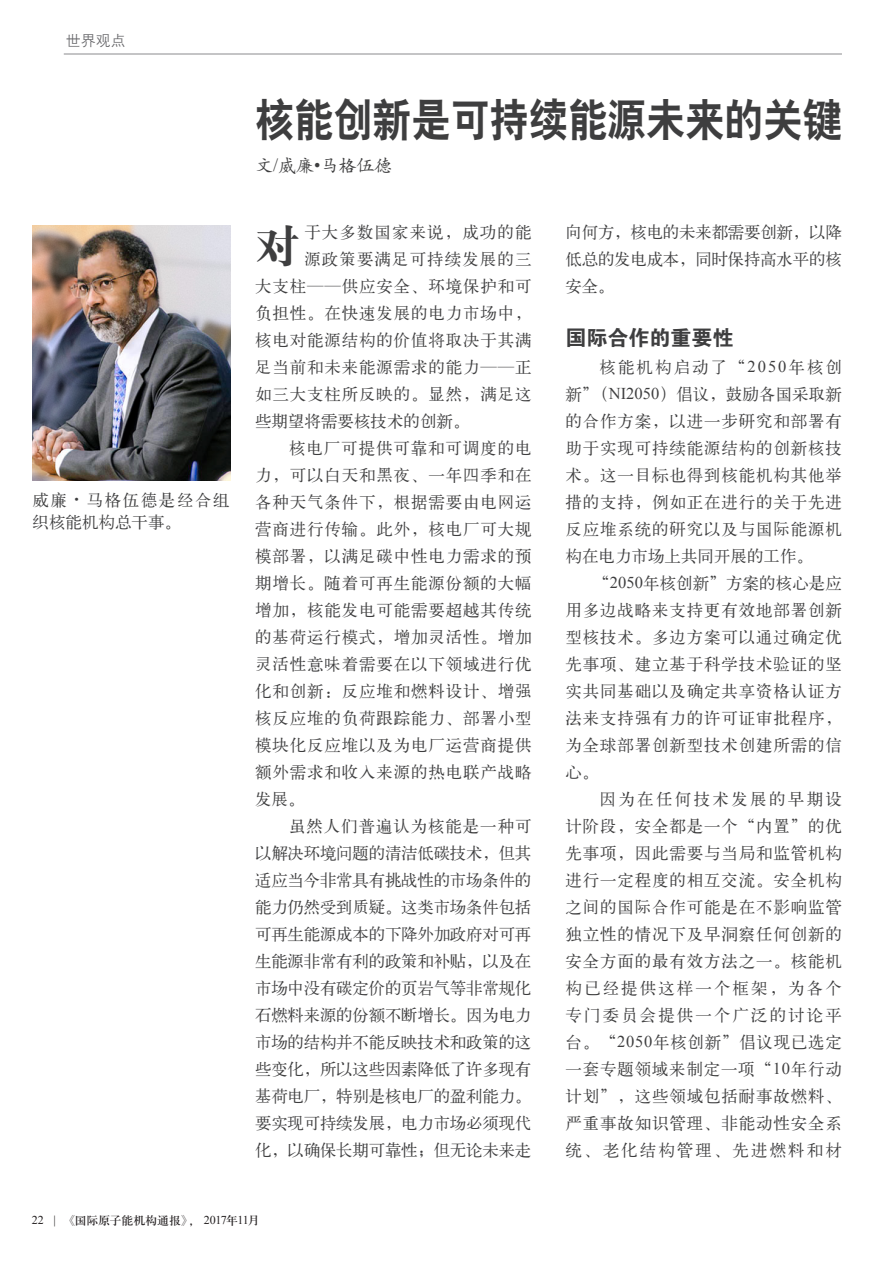
<style>
.page{position:relative;width:893px;height:1263px;background:#fff}
.page>*{position:absolute;margin:0;border:0;box-sizing:border-box;transform-origin:0 0}
.t1{font:45px "H Yb 2 gj";color:#3e3e3f;scale:.87 1}
.t2{font:45px "H Ya 4 gj";color:#3e3e3f}
.t3{font:21px "FZDHTK GBK1 0";color:#3e3e3f}
.t4{font:18px "H Yc 1 gj";color:#3e3e3f}
.t5{font:16.5px/27px "H Ya 1 gj";letter-spacing:.05em;color:#3e3e3f;text-align:justify}
.t6{font:16.5px "H Ya 1 gj";letter-spacing:-.015em;color:#3e3e3f}
.t7{font:16.5px/22.5px "H Ya 1 gj";letter-spacing:.095em;color:#3e3e3f}
.t8{font:16.5px "H Ya 1 gj";color:#3e3e3f}
.t9{font:15px "H Yg 2 gj";color:#636366}
.t10{font:12px "H Ya 3 gj";letter-spacing:-.015em;color:#231f20}
.s1{font-family:"FZHTK GBK1 0"}
.s2{font-family:"Times New Roman"}
.s3{font-family:"Koz Min Pr 6 N"}
</style>
<div class="page">
<img style="left:33px;top:226px;width:198px;height:254px">
<hr style="left:64px;top:54px;width:778px;height:1px;background:#636366">
<p class="t9" style="left:66px;top:33px;width:61px">世界观点</p>
<p class="t7" style="left:33px;top:489px;width:199px">威廉<span class="s1">·</span>马格伍德是经合组织核能机构总干事。</p>
<h1 class="t1" style="left:255px;top:96px;width:676px">核能创新是可持续能源未来的关键</h1>
<p class="t4" style="left:255px;top:157px;width:139px">文<span class="s2">/</span>威廉<span class="s2">•</span>马格伍德</p>
<p class="t5" style="left:304px;top:219px;width:229px">于大多数国家来说，成功的能</p>
<p class="t5" style="left:304px;top:246px;width:229px">源政策要满足可持续发展的三</p>
<p class="t5" style="left:255px;top:273px;width:278px">大支柱——供应安全、环境保护和可</p>
<p class="t5" style="left:255px;top:300px;width:278px">负担性。在快速发展的电力市场中，</p>
<p class="t5" style="left:255px;top:327px;width:278px">核电对能源结构的价值将取决于其满</p>
<p class="t5" style="left:255px;top:354px;width:278px">足当前和未来能源需求的能力——正</p>
<p class="t5" style="left:255px;top:381px;width:278px">如三大支柱所反映的。显然，满足这</p>
<p class="t8" style="left:255px;top:413px;width:216px">些期望将需要核技术的创新。</p>
<p class="t5" style="left:289px;top:435px;width:244px">核电厂可提供可靠和可调度的电</p>
<p class="t5" style="left:255px;top:462px;width:278px">力，可以白天和黑夜、一年四季和在</p>
<p class="t5" style="left:255px;top:489px;width:278px">各种天气条件下，根据需要由电网运</p>
<p class="t5" style="left:255px;top:516px;width:278px">营商进行传输。此外，核电厂可大规</p>
<p class="t5" style="left:255px;top:543px;width:278px">模部署，以满足碳中性电力需求的预</p>
<p class="t5" style="left:255px;top:570px;width:278px">期增长。随着可再生能源份额的大幅</p>
<p class="t5" style="left:255px;top:597px;width:278px">增加，核能发电可能需要超越其传统</p>
<p class="t5" style="left:255px;top:624px;width:278px">的基荷运行模式，增加灵活性。增加</p>
<p class="t5" style="left:255px;top:651px;width:278px">灵活性意味着需要在以下领域进行优</p>
<p class="t5" style="left:255px;top:678px;width:278px">化和创新：反应堆和燃料设计、增强</p>
<p class="t5" style="left:255px;top:705px;width:278px">核反应堆的负荷跟踪能力、部署小型</p>
<p class="t5" style="left:255px;top:732px;width:278px">模块化反应堆以及为电厂运营商提供</p>
<p class="t5" style="left:255px;top:759px;width:278px">额外需求和收入来源的热电联产战略</p>
<p class="t5" style="left:255px;top:786px;width:51px">发展。</p>
<p class="t5" style="left:289px;top:813px;width:244px">虽然人们普遍认为核能是一种可</p>
<p class="t6" style="left:255px;top:845px;width:278px">以解决环境问题的清洁低碳技术，但其</p>
<p class="t6" style="left:255px;top:872px;width:278px">适应当今非常具有挑战性的市场条件的</p>
<p class="t6" style="left:255px;top:899px;width:278px">能力仍然受到质疑。这类市场条件包括</p>
<p class="t6" style="left:255px;top:926px;width:278px">可再生能源成本的下降外加政府对可再</p>
<p class="t6" style="left:255px;top:953px;width:278px">生能源非常有利的政策和补贴，以及在</p>
<p class="t6" style="left:255px;top:980px;width:278px">市场中没有碳定价的页岩气等非常规化</p>
<p class="t6" style="left:255px;top:1007px;width:278px">石燃料来源的份额不断增长。因为电力</p>
<p class="t6" style="left:255px;top:1034px;width:278px">市场的结构并不能反映技术和政策的这</p>
<p class="t6" style="left:255px;top:1061px;width:278px">些变化，所以这些因素降低了许多现有</p>
<p class="t6" style="left:255px;top:1088px;width:278px">基荷电厂，特别是核电厂的盈利能力。</p>
<p class="t6" style="left:255px;top:1115px;width:278px">要实现可持续发展，电力市场必须现代</p>
<p class="t6" style="left:255px;top:1142px;width:278px">化，以确保长期可靠性；但无论未来走</p>
<h1 class="t2" style="left:255px;top:223px;width:46px">对</h1>
<p class="t5" style="left:566px;top:219px;width:278px">向何方，核电的未来都需要创新，以降低总的发电成本，同时保持高水平的核安全。</p>
<p class="t3" style="left:566px;top:326px;width:169px">国际合作的重要性</p>
<p class="t5" style="left:566px;top:354px;width:278px;text-indent:34px">核能机构启动了“<span class="s2">2050</span>年核创新”（<span class="s2">NI2050</span>）倡议，鼓励各国采取新的合作方案，以进一步研究和部署有助于实现可持续能源结构的创新核技术。这一目标也得到核能机构其他举措的支持，例如正在进行的关于先进反应堆系统的研究以及与国际能源机构在电力市场上共同开展的工作。</p>
<p class="t5" style="left:566px;top:570px;width:278px;text-indent:28px">“<span class="s2">2050</span>年核创新”方案的核心是应用多边战略来支持更有效地部署创新型核技术。多边方案可以通过确定优先事项、建立基于科学技术验证的坚实共同基础以及确定共享资格认证方法来支持强有力的许可证审批程序，为全球部署创新型技术创建所需的信心。</p>
<p class="t5" style="left:566px;top:786px;width:278px;text-indent:34px">因为在任何技术发展的早期设计阶段，安全都是一个“内置”的优先事项，因此需要与当局和监管机构进行一定程度的相互交流。安全机构之间的国际合作可能是在不影响监管独立性的情况下及早洞察任何创新的安全方面的最有效方法之一。核能机构已经提供这样一个框架，为各个专门委员会提供一个广泛的讨论平台。“<span class="s2">2050</span>年核创新”倡议现已选定一套专题领域来制定一项“<span class="s2">10</span>年行动计划”，这些领域包括耐事故燃料、严重事故知识管理、非能动性安全系统、老化结构管理、先进燃料和材</p>
<p class="t10" style="left:32px;top:1214px;width:229px"><span class="s2">22 |</span> <span class="s3">《</span>国际原子能机构通报<span class="s3">》，</span> <span class="s2">2017</span>年<span class="s2">11</span>月</p>
</div>
